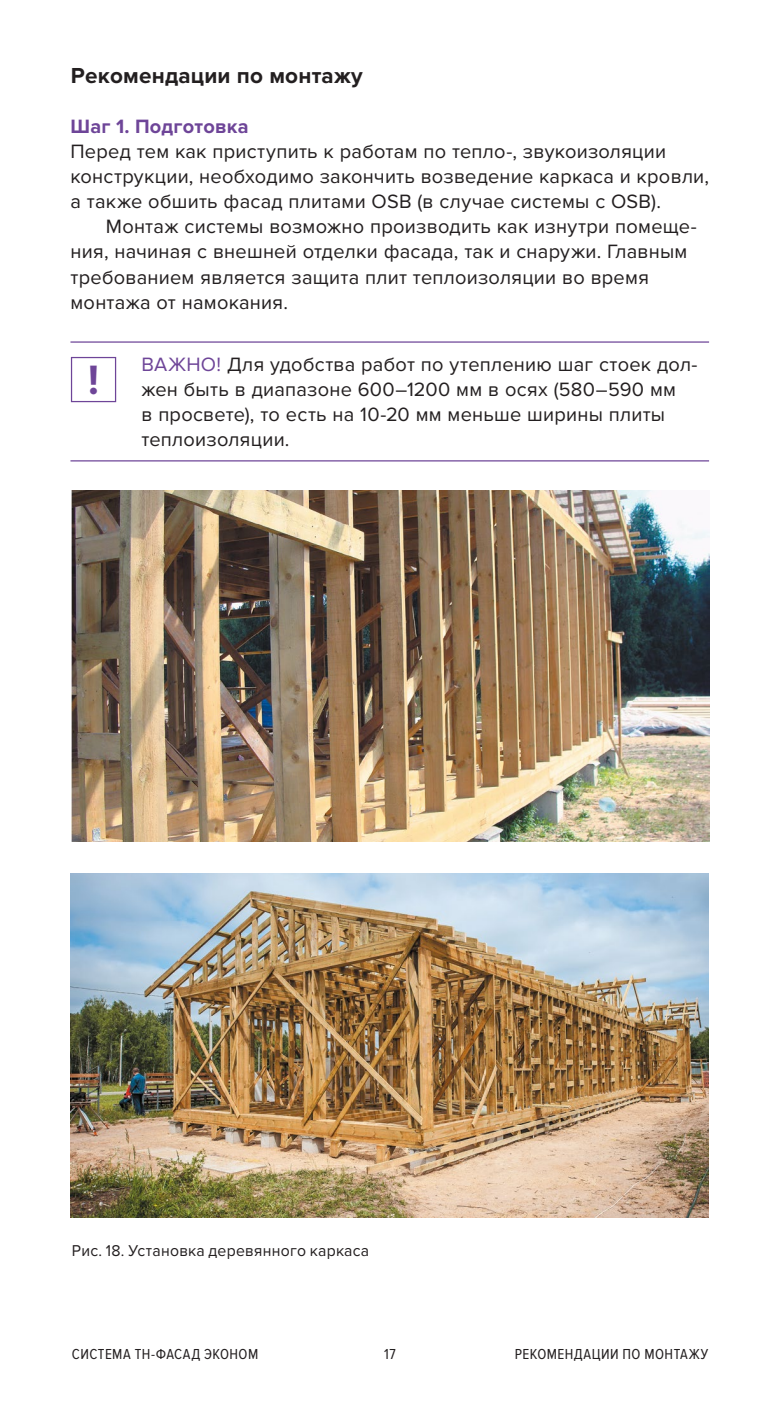
<style>
.page{position:relative;width:780px;height:1418px;background:#fff}
.page>*{position:absolute;margin:0;border:0;box-sizing:border-box;transform-origin:0 0}
.t1{font:700 42.5px "Proxima Nova";color:#6e4598}
.t2{font:700 22.5px "Proxima Nova";letter-spacing:.01em;color:#231f20}
.t3{font:20px/25px "Proxima Nova";letter-spacing:.01em;color:#231f20}
.t4{font:700 20px "Proxima Nova";letter-spacing:.01em;color:#6e4598}
.t5{font:16.25px "Proxima Nova";letter-spacing:.015em;color:#231f20}
.t6{font:15px "Proxima Nova Cond";letter-spacing:.025em;color:#231f20}
.s1{color:#6e4598}
</style>
<div class="page">
<hr style="left:70px;top:341px;width:639px;height:2px;background:#6e4598">
<hr style="left:70px;top:460px;width:639px;height:1px;background:#6e4598">
<img style="left:72px;top:490px;width:637px;height:351px">
<img style="left:70px;top:873px;width:638px;height:344px">
<div style="left:71px;top:357px;width:45px;height:45px;border:1px solid #6e4598"></div>
<p class="t2" style="left:71px;top:63px;width:293px">Рекомендации по монтажу</p>
<p class="t4" style="left:70px;top:115px;width:180px">Шаг 1. Подготовка</p>
<p class="t3" style="left:70px;top:140px;width:640px">Перед тем как приступить к работам по тепло-, звукоизоляции конструкции, необходимо закончить возведение каркаса и кровли, а также обшить фасад плитами OSB (в случае системы с OSB).</p>
<p class="t3" style="left:70px;top:215px;width:628px;text-indent:35px">Монтаж системы возможно производить как изнутри помеще&shy;ния, начиная с внешней отделки фасада, так и снаружи. Главным требованием является защита плит теплоизоляции во время монтажа от намокания.</p>
<h1 class="t1" style="left:88px;top:355px;width:12px">!</h1>
<p class="t3" style="left:141px;top:352px;width:557px"><span class="s1">ВАЖНО!</span> Для удобства работ по утеплению шаг стоек дол&shy;жен быть в диапазоне 600–1200 мм в осях (580–590 мм<br>в просвете), то есть на 10-20 мм меньше ширины плиты теплоизоляции.</p>
<p class="t5" style="left:72px;top:1240px;width:299px">Рис. 18. Установка деревянного каркаса</p>
<p class="t6" style="left:72px;top:1345px;width:188px">СИСТЕМА ТН-ФАСАД ЭКОНОМ</p>
<p class="t6" style="left:384px;top:1345px;width:13px">17</p>
<p class="t6" style="left:515px;top:1345px;width:195px">РЕКОМЕНДАЦИИ ПО МОНТАЖУ</p>
</div>
